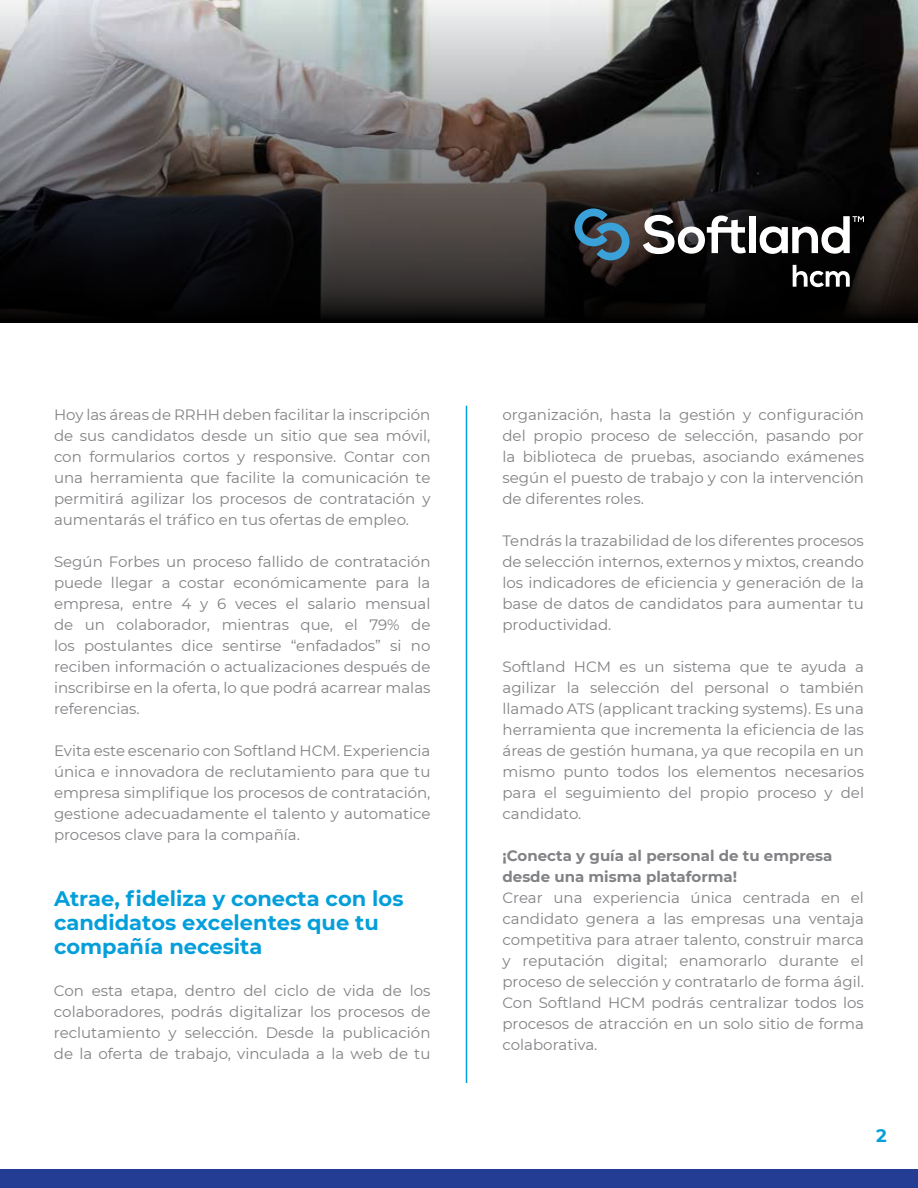
<style>
.page{position:relative;width:918px;height:1188px;background:#fff}
.page>*{position:absolute;margin:0;border:0;box-sizing:border-box;transform-origin:0 0}
.t1{font:700 21px/24px "Montserrat";color:#049fda}
.t2{font:700 18px "Montserrat";color:#049fda}
.t3{font:15px/21px "Montserrat";color:#818285;text-align:justify}
.t4{font:700 15px/21px "Montserrat";color:#818285}
</style>
<div class="page">
<svg style="left:0;top:0;width:918px;height:322px;background:#4f4e4f"></svg>
<div style="left:0;top:1169px;width:918px;height:19px;background:#243d94"></div>
<hr style="left:466px;top:406px;width:1px;height:677px;background:#049fda">
<svg style="left:793px;top:265px;width:57px;height:22px"></svg>
<svg style="left:643px;top:215px;width:103px;height:39px"></svg>
<div style="left:749px;top:216px;width:7px;height:37px;background:#fff"></div>
<svg style="left:760px;top:216px;width:104px;height:38px"></svg>
<svg style="left:574px;top:208px;width:56px;height:52px;background:#345569"></svg>
<p class="t3" style="left:54px;top:405px;width:378px">Hoy las áreas de RRHH deben facilitar la inscripción de sus candidatos desde un sitio que sea móvil, con formularios cortos y responsive. Contar con una herramienta que facilite la comunicación te permitirá agilizar los procesos de contratación y aumentarás el tráfico en tus ofertas de empleo.</p>
<p class="t3" style="left:54px;top:552px;width:378px">Según Forbes un proceso fallido de contratación puede llegar a costar económicamente para la empresa, entre 4 y 6 veces el salario mensual de un colaborador, mientras que, el 79% de los postulantes dice sentirse “enfadados” si no reciben información o actualizaciones después de inscribirse en la oferta, lo que podrá acarrear malas referencias.</p>
<p class="t3" style="left:54px;top:741px;width:378px">Evita este escenario con Softland HCM. Experiencia única e innovadora de reclutamiento para que tu empresa simplifique los procesos de contratación, gestione adecuadamente el talento y automatice procesos clave para la compañía.</p>
<h1 class="t1" style="left:54px;top:886px;width:351px">Atrae, fideliza y conecta con los candidatos excelentes que tu compañía necesita</h1>
<p class="t3" style="left:54px;top:981px;width:378px">Con esta etapa, dentro del ciclo de vida de los colaboradores, podrás digitalizar los procesos de reclutamiento y selección. Desde la publicación de la oferta de trabajo, vinculada a la web de tu</p>
<p class="t3" style="left:502px;top:404px;width:363px">organización, hasta la gestión y configuración del propio proceso de selección, pasando por la biblioteca de pruebas, asociando exámenes según el puesto de trabajo y con la intervención de diferentes roles.</p>
<p class="t3" style="left:502px;top:530px;width:363px">Tendrás la trazabilidad de los diferentes procesos de selección internos, externos y mixtos, creando los indicadores de eficiencia y generación de la base de datos de candidatos para aumentar tu productividad.</p>
<p class="t3" style="left:502px;top:657px;width:363px">Softland HCM es un sistema que te ayuda a agilizar la selección del personal o también llamado ATS (applicant tracking systems). Es una herramienta que incrementa la eficiencia de las áreas de gestión humana, ya que recopila en un mismo punto todos los elementos necesarios para el seguimiento del propio proceso y del candidato.</p>
<p class="t4" style="left:502px;top:845px;width:331px">¡Conecta y guía al personal de tu empresa desde una misma plataforma!</p>
<p class="t3" style="left:502px;top:888px;width:363px">Crear una experiencia única centrada en el candidato genera a las empresas una ventaja competitiva para atraer talento, construir marca y reputación digital; enamorarlo durante el proceso de selección y contratarlo de forma ágil.<br>Con Softland HCM podrás centralizar todos los procesos de atracción en un solo sitio de forma colaborativa.</p>
<p class="t2" style="left:876px;top:1128px;width:12px">2</p>
</div>
